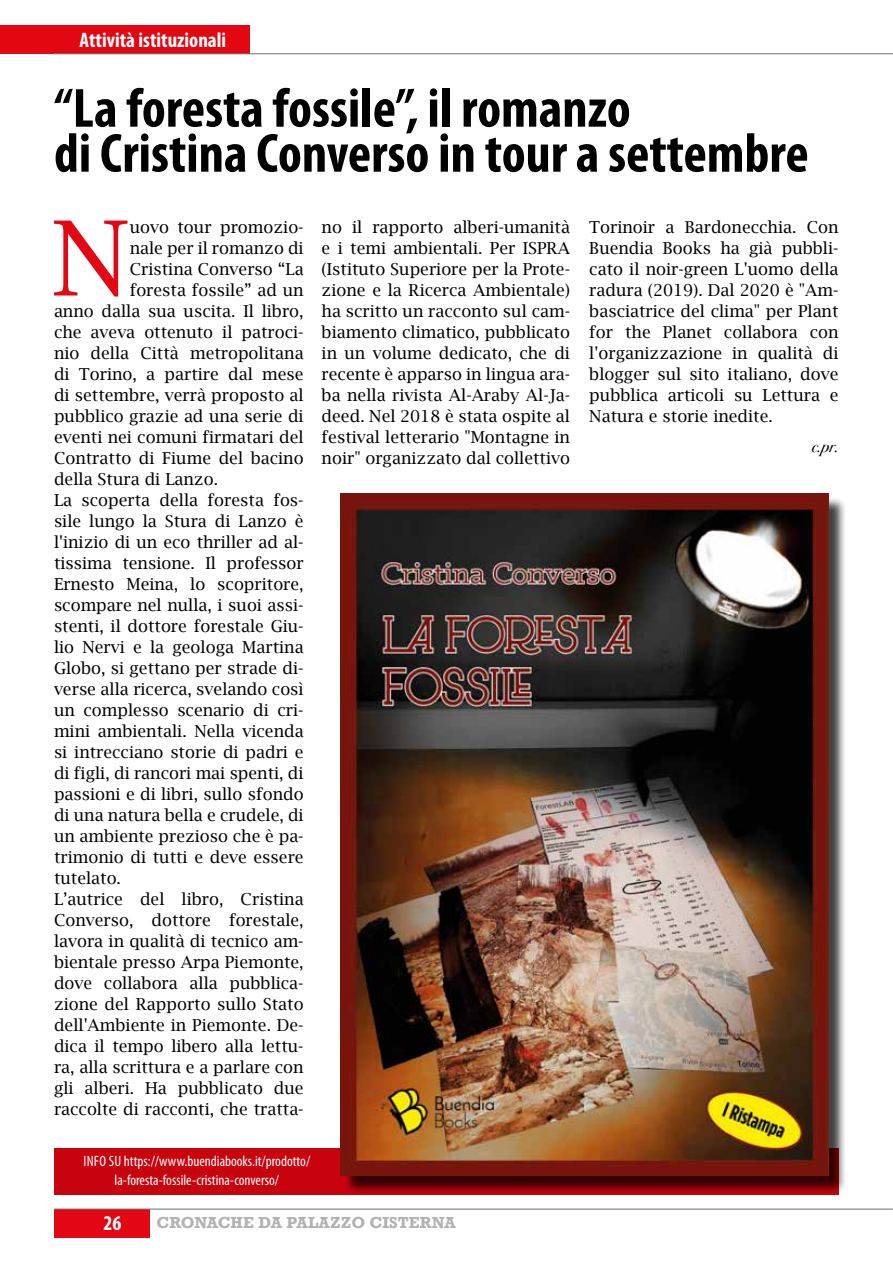
<style>
.page{position:relative;width:893px;height:1263px;background:#fff}
.page>*{position:absolute;margin:0;border:0;box-sizing:border-box;transform-origin:0 0}
.t1{font:103.65px "Lucida Bright";color:#e30613}
.t2{font:700 condensed 55.5px/45px "Myriad Pro";color:#000}
.t3{font:700 condensed 21px "Myriad Pro";color:#fff}
.t4{font:16.5px/21px "Lucida Bright";color:#000;text-align:justify}
.t5{font:italic 16.5px "Bodoni Svty Two ITCTT";color:#000}
.t6{font:condensed 15px/19.5px "Myriad Pro";color:#fff;text-align:center}
.t7{font:700 15px "Rockwell";letter-spacing:.01em;color:#b3b2b2}
</style>
<div class="page">
<div style="left:0;top:25px;width:250px;height:29px;background:#e30613"></div>
<hr style="left:54px;top:54px;width:839px;height:1px;background:#706f6f">
<div style="left:54px;top:1209px;width:96px;height:28px;background:#e30613"></div>
<hr style="left:54px;top:1209px;width:839px;height:1px;background:#706f6f">
<div style="left:54px;top:1148px;width:785px;height:47px;background:#c8030d"></div>
<div style="left:343px;top:496px;width:503px;height:698px;background:#000;opacity:.75"></div>
<img style="left:341px;top:494px;width:487px;height:682px">
<p class="t3" style="left:80px;top:27px;width:148px">Attività istituzionali</p>
<h2 class="t2" style="left:54px;top:85px;width:756px">“La foresta fossile”, il romanzo<br>di Cristina Converso in tour a settembre</h2>
<h1 class="t1" style="left:52px;top:199px;width:79px">N</h1>
<p class="t4" style="left:130px;top:216px;width:175px">uovo tour promozio-</p>
<p class="t4" style="left:130px;top:237px;width:175px">nale per il romanzo di</p>
<p class="t4" style="left:130px;top:258px;width:175px">Cristina Converso “La</p>
<p class="t4" style="left:130px;top:279px;width:175px">foresta fossile” ad un</p>
<p class="t4" style="left:54px;top:300px;width:251px">anno dalla sua uscita. Il libro,</p>
<p class="t4" style="left:54px;top:321px;width:251px">che aveva ottenuto il patroci-</p>
<p class="t4" style="left:54px;top:342px;width:251px">nio della Città metropolitana</p>
<p class="t4" style="left:54px;top:363px;width:251px">di Torino, a partire dal mese</p>
<p class="t4" style="left:54px;top:384px;width:251px">di settembre, verrà proposto al</p>
<p class="t4" style="left:54px;top:405px;width:251px">pubblico grazie ad una serie di</p>
<p class="t4" style="left:54px;top:426px;width:251px">eventi nei comuni firmatari del</p>
<p class="t4" style="left:54px;top:447px;width:251px">Contratto di Fiume del bacino</p>
<p class="t4" style="left:54px;top:468px;width:166px">della Stura di Lanzo.</p>
<p class="t4" style="left:54px;top:489px;width:251px">La scoperta della foresta fos-</p>
<p class="t4" style="left:54px;top:510px;width:251px">sile lungo la Stura di Lanzo è</p>
<p class="t4" style="left:54px;top:531px;width:251px">l'inizio di un eco thriller ad al-</p>
<p class="t4" style="left:54px;top:552px;width:251px">tissima tensione. Il professor</p>
<p class="t4" style="left:54px;top:573px;width:251px">Ernesto Meina, lo scopritore,</p>
<p class="t4" style="left:54px;top:594px;width:251px">scompare nel nulla, i suoi assi-</p>
<p class="t4" style="left:54px;top:615px;width:251px">stenti, il dottore forestale Giu-</p>
<p class="t4" style="left:54px;top:636px;width:251px">lio Nervi e la geologa Martina</p>
<p class="t4" style="left:54px;top:657px;width:251px">Globo, si gettano per strade di-</p>
<p class="t4" style="left:54px;top:678px;width:251px">verse alla ricerca, svelando così</p>
<p class="t4" style="left:54px;top:699px;width:251px">un complesso scenario di cri-</p>
<p class="t4" style="left:54px;top:720px;width:251px">mini ambientali. Nella vicenda</p>
<p class="t4" style="left:54px;top:741px;width:251px">si intrecciano storie di padri e</p>
<p class="t4" style="left:54px;top:762px;width:251px">di figli, di rancori mai spenti, di</p>
<p class="t4" style="left:54px;top:783px;width:251px">passioni e di libri, sullo sfondo</p>
<p class="t4" style="left:54px;top:804px;width:251px">di una natura bella e crudele, di</p>
<p class="t4" style="left:54px;top:825px;width:251px">un ambiente prezioso che è pa-</p>
<p class="t4" style="left:54px;top:846px;width:251px">trimonio di tutti e deve essere</p>
<p class="t4" style="left:54px;top:867px;width:69px">tutelato.</p>
<p class="t4" style="left:54px;top:888px;width:251px">L’autrice del libro, Cristina</p>
<p class="t4" style="left:54px;top:909px;width:251px">Converso, dottore forestale,</p>
<p class="t4" style="left:54px;top:930px;width:251px">lavora in qualità di tecnico am-</p>
<p class="t4" style="left:54px;top:951px;width:251px">bientale presso Arpa Piemonte,</p>
<p class="t4" style="left:54px;top:972px;width:251px">dove collabora alla pubblica-</p>
<p class="t4" style="left:54px;top:993px;width:251px">zione del Rapporto sullo Stato</p>
<p class="t4" style="left:54px;top:1014px;width:251px">dell'Ambiente in Piemonte. De-</p>
<p class="t4" style="left:54px;top:1035px;width:251px">dica il tempo libero alla lettu-</p>
<p class="t4" style="left:54px;top:1056px;width:251px">ra, alla scrittura e a parlare con</p>
<p class="t4" style="left:54px;top:1077px;width:251px">gli alberi. Ha pubblicato due</p>
<p class="t4" style="left:54px;top:1098px;width:251px">raccolte di racconti, che tratta-</p>
<p class="t4" style="left:322px;top:216px;width:250px">no il rapporto alberi-umanità e i temi ambientali. Per ISPRA (Istituto Superiore per la Prote&shy;zione e la Ricerca Ambientale) ha scritto un racconto sul cam&shy;biamento climatico, pubblicato in un volume dedicato, che di recente è apparso in lingua ara&shy;ba nella rivista Al-Araby Al-Ja&shy;deed. Nel 2018 è stata ospite al festival letterario "Montagne in noir" organizzato dal collettivo</p>
<p class="t4" style="left:589px;top:216px;width:251px">Torinoir a Bardonecchia. Con Buendia Books ha già pubbli&shy;cato il noir-green L'uomo della radura (2019). Dal 2020 è "Am&shy;basciatrice del clima" per Plant for the Planet collabora con l'organizzazione in qualità di blogger sul sito italiano, dove pubblica articoli su Lettura e Natura e storie inedite.</p>
<p class="t5" style="left:812px;top:432px;width:28px">c.pr.</p>
<p class="t6" style="left:83px;top:1151px;width:228px">INFO SU https://www.buendiabooks.it/prodotto/ la-foresta-fossile-cristina-converso/</p>
<p class="t3" style="left:104px;top:1210px;width:19px">26</p>
<p class="t7" style="left:156px;top:1213px;width:301px">CRONACHE DA PALAZZO CISTERNA</p>
</div>
